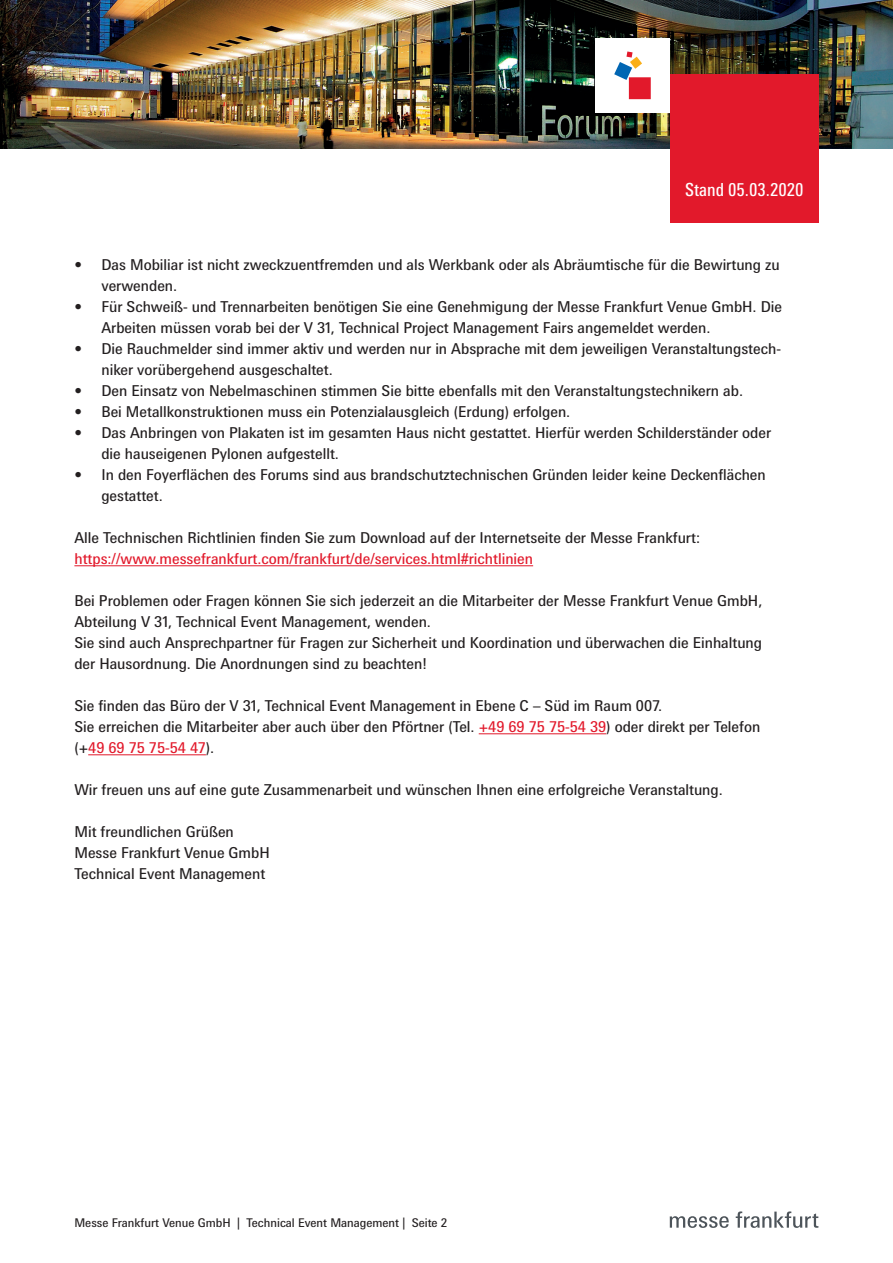
<style>
.page{position:relative;width:893px;height:1263px;background:#fff}
.page>*{position:absolute;margin:0;border:0;box-sizing:border-box;transform-origin:0 0}
.t1{font:condensed 18px "Messe Univers";color:#fff}
.t2{font:15px/21px "Messe Univers";color:#231f20}
.t3{font:15px "Messe Univers";color:#e2192b}
.t4{font:12px "Messe Univers";color:#231f20}
.s1{color:#e2192b}
</style>
<div class="page">
<svg style="left:670px;top:1216px;width:59px;height:12px"></svg>
<svg style="left:736px;top:1211px;width:82px;height:17px"></svg>
<img style="left:0;top:0;width:893px;height:149px">
<hr style="left:74px;top:565px;width:459px;height:1px;background:#e2192b">
<hr style="left:479px;top:733px;width:127px;height:1px;background:#e2192b">
<hr style="left:88px;top:754px;width:118px;height:1px;background:#e2192b">
<div style="left:670px;top:74px;width:149px;height:149px;background:#e2192b"></div>
<div style="left:595px;top:38px;width:75px;height:75px;background:#fff"></div>
<svg style="left:614px;top:51px;width:37px;height:48px"></svg>
<p class="t1" style="left:685px;top:179px;width:120px">Stand 05.03.2020</p>
<p class="t2" style="left:101px;top:254px;width:680px;text-indent:-27px">• Das Mobiliar ist nicht zweckzuentfremden und als Werkbank oder als Abräumtische für die Bewirtung zu verwenden.</p>
<p class="t2" style="left:101px;top:296px;width:682px;text-indent:-27px">• Für Schweiß- und Trennarbeiten benötigen Sie eine Genehmigung der Messe Frankfurt Venue GmbH. Die<br>Arbeiten müssen vorab bei der V 31, Technical Project Management Fairs angemeldet werden.</p>
<p class="t2" style="left:101px;top:338px;width:681px;text-indent:-27px">• Die Rauchmelder sind immer aktiv und werden nur in Absprache mit dem jeweiligen Veranstaltungstech&shy;niker vorübergehend ausgeschaltet.</p>
<p class="t2" style="left:74px;top:380px;width:670px">• Den Einsatz von Nebelmaschinen stimmen Sie bitte ebenfalls mit den Veranstaltungstechnikern ab.</p>
<p class="t2" style="left:74px;top:401px;width:497px">• Bei Metallkonstruktionen muss ein Potenzialausgleich (Erdung) erfolgen.</p>
<p class="t2" style="left:101px;top:422px;width:671px;text-indent:-27px">• Das Anbringen von Plakaten ist im gesamten Haus nicht gestattet. Hierfür werden Schilderständer oder die hauseigenen Pylonen aufgestellt.</p>
<p class="t2" style="left:101px;top:464px;width:666px;text-indent:-27px">• In den Foyerflächen des Forums sind aus brandschutztechnischen Gründen leider keine Deckenflächen gestattet.</p>
<p class="t2" style="left:74px;top:527px;width:627px">Alle Technischen Richtlinien finden Sie zum Download auf der Internetseite der Messe Frankfurt:</p>
<p class="t3" style="left:74px;top:550px;width:460px">https://www.messefrankfurt.com/frankfurt/de/services.html#richtlinien</p>
<p class="t2" style="left:74px;top:590px;width:689px">Bei Problemen oder Fragen können Sie sich jederzeit an die Mitarbeiter der Messe Frankfurt Venue GmbH, Abteilung V 31, Technical Event Management, wenden.<br>Sie sind auch Ansprechpartner für Fragen zur Sicherheit und Koordination und überwachen die Einhaltung der Hausordnung. Die Anordnungen sind zu beachten!</p>
<p class="t2" style="left:74px;top:695px;width:687px">Sie finden das Büro der V 31, Technical Event Management in Ebene C – Süd im Raum 007.<br>Sie erreichen die Mitarbeiter aber auch über den Pförtner (Tel. <span class="s1">+49 69 75 75-54 39</span>) oder direkt per Telefon (+<span class="s1">49 69 75 75-54 47</span>).</p>
<p class="t2" style="left:74px;top:779px;width:650px">Wir freuen uns auf eine gute Zusammenarbeit und wünschen Ihnen eine erfolgreiche Veranstaltung.</p>
<p class="t2" style="left:74px;top:821px;width:197px">Mit freundlichen Grüßen<br>Messe Frankfurt Venue GmbH<br>Technical Event Management</p>
<p class="t4" style="left:74px;top:1215px;width:374px">Messe Frankfurt Venue GmbH | Technical Event Management | Seite 2</p>
</div>
